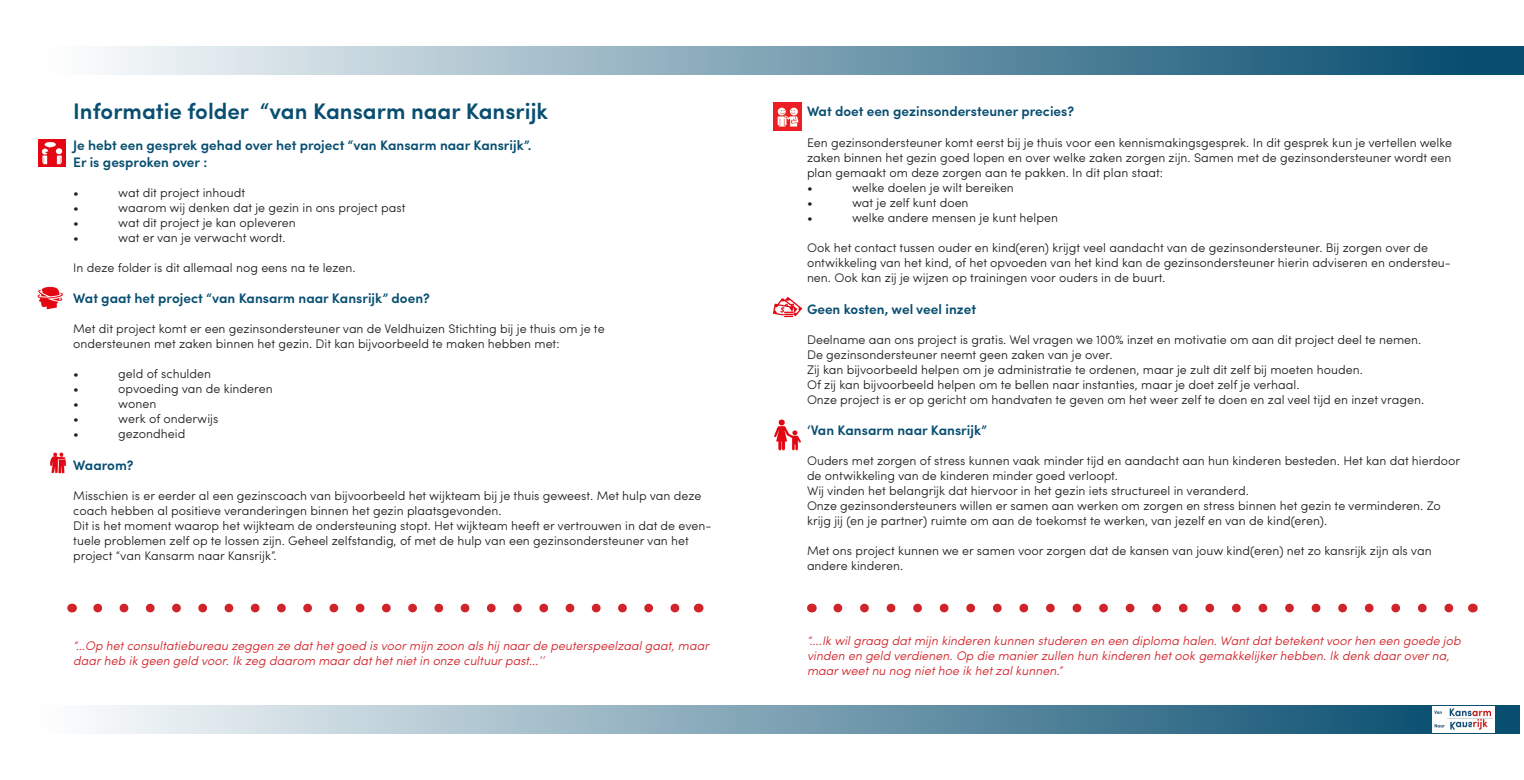
<style>
.page{position:relative;width:1524px;height:780px;background:#fff}
.page>*{position:absolute;margin:0;border:0;box-sizing:border-box;transform-origin:0 0}
.t1{font:600 22.5px "Sofia Pro";color:#084e70}
.t2{font:600 13.75px "Sofia Pro";color:#084e70}
.t3{font:300 12.5px/15px "Sofia Pro";color:#231f20}
.t4{font:italic 300 12.5px/15px "Sofia Pro";color:#d1232a}
</style>
<div class="page">
<div style="left:0;top:705px;width:1519px;height:29px;background:linear-gradient(to right,#fff,#00486b)"></div>
<div style="left:4px;top:46px;width:1520px;height:29px;background:linear-gradient(to right,#fff,#00486b)"></div>
<img style="left:38px;top:139px;width:28px;height:28px">
<img style="left:774px;top:297px;width:27px;height:21px">
<img style="left:774px;top:419px;width:27px;height:32px">
<img style="left:774px;top:103px;width:27px;height:27px">
<img style="left:37px;top:286px;width:26px;height:24px">
<img style="left:50px;top:452px;width:17px;height:22px">
<svg style="left:98px;top:603px;width:582px;height:9px"></svg>
<svg style="left:838px;top:603px;width:616px;height:9px"></svg>
<img style="left:1432px;top:707px;width:62px;height:25px">
<p class="t1" style="left:73px;top:94px;width:476px">Informatie folder “van Kansarm naar Kansrijk</p>
<p class="t2" style="left:73px;top:135px;width:460px">Je hebt een gesprek gehad over het project “van Kansarm naar Kansrijk”.</p>
<p class="t2" style="left:73px;top:151px;width:135px">Er is gesproken over :</p>
<p class="t3" style="left:73px;top:184px;width:7px">•</p>
<p class="t3" style="left:118px;top:184px;width:129px">wat dit project inhoudt</p>
<p class="t3" style="left:73px;top:199px;width:7px">•</p>
<p class="t3" style="left:118px;top:199px;width:289px">waarom wij denken dat je gezin in ons project past</p>
<p class="t3" style="left:73px;top:214px;width:7px">•</p>
<p class="t3" style="left:118px;top:214px;width:179px">wat dit project je kan opleveren</p>
<p class="t3" style="left:73px;top:229px;width:7px">•</p>
<p class="t3" style="left:118px;top:229px;width:169px">wat er van je verwacht wordt.</p>
<p class="t3" style="left:73px;top:259px;width:284px">In deze folder is dit allemaal nog eens na te lezen.</p>
<p class="t2" style="left:73px;top:288px;width:358px">Wat gaat het project “van Kansarm naar Kansrijk” doen?</p>
<p class="t3" style="left:73px;top:320px;width:533px">Met dit project komt er een gezinsondersteuner van de Veldhuizen Stichting bij je thuis om je te ondersteunen met zaken binnen het gezin. Dit kan bijvoorbeeld te maken hebben met:</p>
<p class="t3" style="left:73px;top:365px;width:7px">•</p>
<p class="t3" style="left:118px;top:365px;width:94px">geld of schulden</p>
<p class="t3" style="left:73px;top:380px;width:7px">•</p>
<p class="t3" style="left:118px;top:380px;width:156px">opvoeding van de kinderen</p>
<p class="t3" style="left:73px;top:395px;width:7px">•</p>
<p class="t3" style="left:118px;top:395px;width:40px">wonen</p>
<p class="t3" style="left:73px;top:410px;width:7px">•</p>
<p class="t3" style="left:118px;top:410px;width:102px">werk of onderwijs</p>
<p class="t3" style="left:73px;top:425px;width:7px">•</p>
<p class="t3" style="left:118px;top:425px;width:69px">gezondheid</p>
<p class="t2" style="left:73px;top:454px;width:62px">Waarom?</p>
<p class="t3" style="left:73px;top:487px;width:630px">Misschien is er eerder al een gezinscoach van bijvoorbeeld het wijkteam bij je thuis geweest. Met hulp van deze coach hebben al positieve veranderingen binnen het gezin plaatsgevonden.</p>
<p class="t3" style="left:73px;top:517px;width:640px">Dit is het moment waarop het wijkteam de ondersteuning stopt. Het wijkteam heeft er vertrouwen in dat de even&shy;tuele problemen zelf op te lossen zijn. Geheel zelfstandig, of met de hulp van een gezinsondersteuner van het project “van Kansarm naar Kansrijk”.</p>
<p class="t4" style="left:73px;top:637px;width:640px">“…Op hetconsultatiebureau zeggen ze dathetgoed isvoormijn zoon alshij naarde peuterspeelzaalgaat,maar daarheb ik geen geld voor.Ik zeg daarom maardathetnietin onze cultuurpast…’’</p>
<p class="t2" style="left:807px;top:100px;width:269px">Wat doet een gezinsondersteuner precies?</p>
<p class="t3" style="left:807px;top:134px;width:646px;text-align:justify">Een gezinsondersteuner komt eerst bij je thuis voor een kennismakingsgesprek. In dit gesprek kun je vertellen welke zaken binnen het gezin goed lopen en over welke zaken zorgen zijn. Samen met de gezinsondersteuner wordt een plan gemaakt om deze zorgen aan te pakken. In dit plan staat:</p>
<p class="t3" style="left:807px;top:179px;width:7px">•</p>
<p class="t3" style="left:852px;top:179px;width:163px">welke doelen je wilt bereiken</p>
<p class="t3" style="left:807px;top:194px;width:7px">•</p>
<p class="t3" style="left:852px;top:194px;width:118px">wat je zelf kunt doen</p>
<p class="t3" style="left:807px;top:209px;width:7px">•</p>
<p class="t3" style="left:852px;top:209px;width:207px">welke andere mensen je kunt helpen</p>
<p class="t3" style="left:807px;top:239px;width:645px">Ook het contact tussen ouder en kind(eren) krijgt veel aandacht van de gezinsondersteuner. Bij zorgen over de ontwikkeling van het kind, of het opvoeden van het kind kan de gezinsondersteuner hierin adviseren en ondersteu&shy;nen. Ook kan zij je wijzen op trainingen voor ouders in de buurt.</p>
<p class="t2" style="left:807px;top:298px;width:171px">Geen kosten, wel veel inzet</p>
<p class="t3" style="left:807px;top:331px;width:616px">Deelname aan ons project is gratis. Wel vragen we 100% inzet en motivatie om aan dit project deel te nemen.<br>De gezinsondersteuner neemt geen zaken van je over.</p>
<p class="t3" style="left:807px;top:361px;width:557px">Zij kan bijvoorbeeld helpen om je administratie te ordenen, maar je zult dit zelf bij moeten houden.</p>
<p class="t3" style="left:807px;top:376px;width:494px">Of zij kan bijvoorbeeld helpen om te bellen naar instanties, maar je doet zelf je verhaal.</p>
<p class="t3" style="left:807px;top:391px;width:619px">Onze project is er op gericht om handvaten te geven om het weer zelf te doen en zal veel tijd en inzet vragen.</p>
<p class="t2" style="left:807px;top:420px;width:182px">‘Van Kansarm naar Kansrijk”</p>
<p class="t3" style="left:807px;top:452px;width:655px">Ouders met zorgen of stress kunnen vaak minder tijd en aandacht aan hun kinderen besteden. Het kan dat hierdoor de ontwikkeling van de kinderen minder goed verloopt.</p>
<p class="t3" style="left:807px;top:482px;width:443px">Wij vinden het belangrijk dat hiervoor in het gezin iets structureel in veranderd.</p>
<p class="t3" style="left:807px;top:497px;width:635px">Onze gezinsondersteuners willen er samen aan werken om zorgen en stress binnen het gezin te verminderen. Zo krijg jij (en je partner) ruimte om aan de toekomst te werken, van jezelf en van de kind(eren).</p>
<p class="t3" style="left:807px;top:542px;width:626px">Met ons project kunnen we er samen voor zorgen dat de kansen van jouw kind(eren) net zo kansrijk zijn als van andere kinderen.</p>
<p class="t4" style="left:807px;top:632px;width:658px">“….Ik wilgraag datmijn kinderen kunnen studeren en een diploma halen.Wantdatbetekentvoorhen een goede job vinden en geld verdienen.Op die manierzullen hun kinderen hetook gemakkelijkerhebben.Ik denk daaroverna, maarweetnu nog niethoe ik hetzalkunnen.”</p>
</div>
